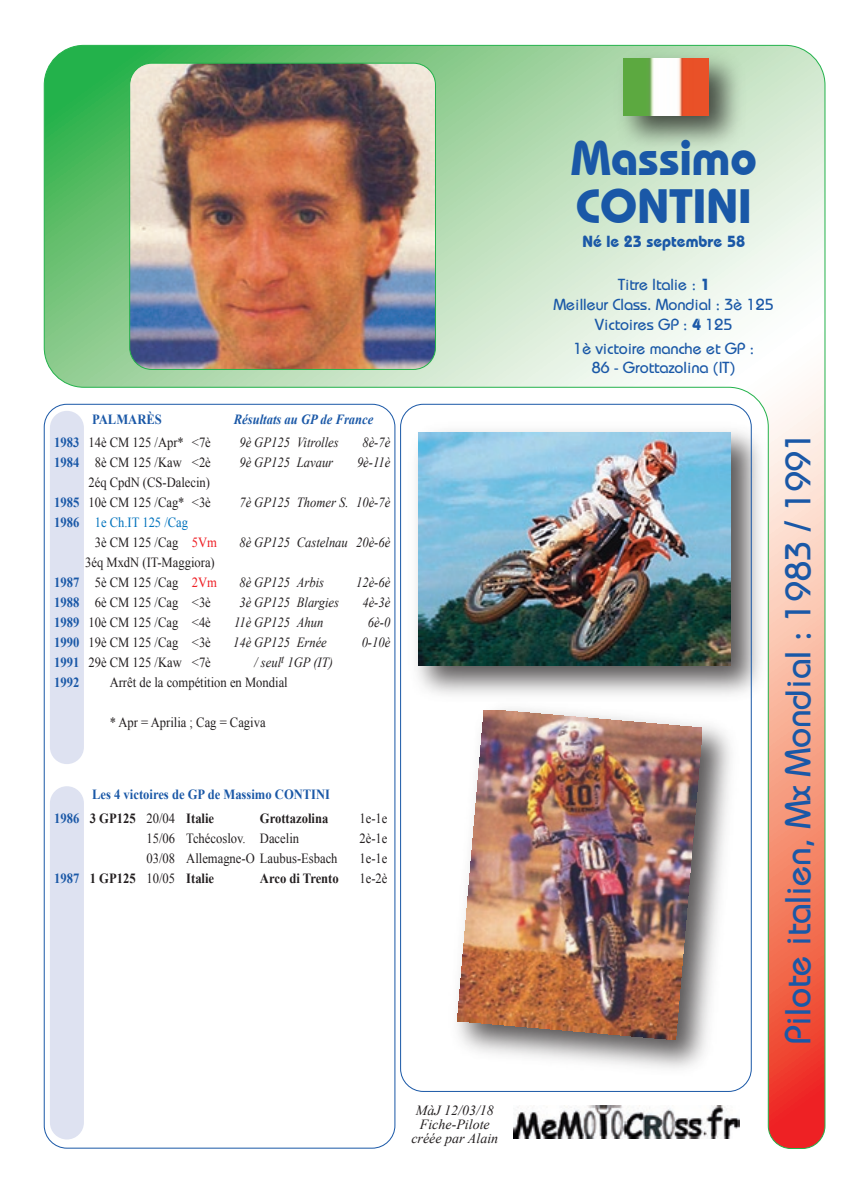
<style>
.page{position:relative;width:842px;height:1191px;background:#fff}
.page>*{position:absolute;margin:0;border:0;box-sizing:border-box;transform-origin:0 0}
.t1{font:700 48px/48px "Bauhaus IT Cby BT";color:#1a58a7}
.t2{font:36px "Bauhaus";color:#1a58a7}
.t3{font:16px/20px "Bauhaus";color:#1a58a7;text-align:center}
.t4{font:700 16px "Bauhaus IT Cby BT";color:#1a58a7}
.t5{font:14px/20px "Times New Roman";color:#231f20;scale:.9 1}
.t6{font:italic 14px "Times New Roman";color:#231f20;scale:.9 1}
.t7{font:700 14px/20px "Times New Roman";color:#1a58a7;scale:.9 1}
.t8{font:700 14px "Times New Roman";color:#231f20;scale:.9 1}
.t9{font:italic 14px/14px "Times New Roman";color:#231f20;text-align:center}
.t10{font:14px/20px "Times New Roman";color:#0072bc;scale:.9 1}
.t11{font:italic 700 14px "Times New Roman";color:#1a58a7;scale:.9 1}
.s1{color:#231f20}
.s2{color:#ee1d23}
.s3{font-style:italic}
.s4{font-weight:400}
.s5{font-family:"Bauhaus IT Cby BT";font-weight:700}
</style>
<div class="page">
<img style="left:44px;top:45px;width:781px;height:1103px">
<div style="left:50px;top:786px;width:34px;height:353px;background:#dee2f1"></div>
<img style="left:607px;top:44px;width:146px;height:116px">
<img style="left:623px;top:59px;width:85px;height:56px">
<p class="t7" style="left:54px;top:432px;width:29px">1983<br>1984</p>
<p class="t7" style="left:54px;top:492px;width:29px">1985<br>1986</p>
<p class="t7" style="left:92px;top:409px;width:79px">PALMARÈS</p>
<p class="t11" style="left:234px;top:409px;width:157px">Résultats au GP de France</p>
<p class="t5" style="left:89px;top:432px;width:137px">14è CM 125 /Apr* &lt;7è</p>
<p class="t6" style="left:240px;top:433px;width:112px">9è GP125 Vitrolles</p>
<p class="t6" style="left:362px;top:433px;width:33px">8è-7è</p>
<p class="t5" style="left:95px;top:452px;width:130px">8è CM 125 /Kaw &lt;2è</p>
<p class="t6" style="left:240px;top:453px;width:106px">9è GP125 Lavaur</p>
<p class="t6" style="left:357px;top:453px;width:39px">9è-11è</p>
<p class="t5" style="left:89px;top:472px;width:137px">2éq CpdN (CS-Dalecin)<br>10è CM 125 /Cag* &lt;3è</p>
<p class="t6" style="left:240px;top:493px;width:169px">7è GP125 Thomer S. 10è-7è</p>
<p class="t10" style="left:95px;top:512px;width:137px">1e Ch.IT 125 /Cag<br><span class="s1">3è CM 125 /Cag</span> <span class="s2">5Vm</span></p>
<p class="t6" style="left:240px;top:533px;width:169px">8è GP125 Castelnau 20è-6è</p>
<p class="t5" style="left:85px;top:552px;width:148px;text-align:right">3éq MxdN (IT-Maggiora)<br>5è CM 125 /Cag <span class="s2">2Vm</span></p>
<p class="t6" style="left:240px;top:573px;width:95px">8è GP125 Arbis</p>
<p class="t6" style="left:356px;top:573px;width:40px">12è-6è</p>
<p class="t7" style="left:54px;top:572px;width:29px;text-align:justify">1987<br>1988<br>1989<br>1990<br>1991<br>1992</p>
<p class="t5" style="left:95px;top:592px;width:130px">6è CM 125 /Cag &lt;3è</p>
<p class="t6" style="left:240px;top:593px;width:112px">3è GP125 Blargies</p>
<p class="t6" style="left:362px;top:593px;width:33px">4è-3è</p>
<p class="t5" style="left:89px;top:612px;width:137px">10è CM 125 /Cag &lt;4è</p>
<p class="t6" style="left:234px;top:613px;width:101px">11è GP125 Ahun</p>
<p class="t6" style="left:368px;top:613px;width:26px">6è-0</p>
<p class="t5" style="left:89px;top:632px;width:137px">19è CM 125 /Cag &lt;3è</p>
<p class="t6" style="left:233px;top:633px;width:106px">14è GP125 Ernée</p>
<p class="t6" style="left:362px;top:633px;width:33px">0-10è</p>
<p class="t5" style="left:89px;top:652px;width:137px">29è CM 125 /Kaw &lt;7è</p>
<p class="t5" style="left:110px;top:652px;width:250px;text-indent:145px"><span class="s3">/ seul</span><sup>t</sup> <span class="s3">1GP (IT)<br></span>Arrêt de la compétition en Mondial</p>
<p class="t5" style="left:110px;top:712px;width:175px">* Apr = Aprilia ; Cag = Cagiva</p>
<p class="t7" style="left:54px;top:807px;width:29px">1986</p>
<p class="t7" style="left:54px;top:867px;width:29px">1987</p>
<p class="t7" style="left:92px;top:784px;width:266px">Les 4 victoires de GP de Massimo CONTINI</p>
<p class="t8" style="left:90px;top:808px;width:140px">3 GP125 <span class="s4">20/04</span> Italie</p>
<p class="t8" style="left:260px;top:808px;width:77px">Grottazolina</p>
<p class="t5" style="left:359px;top:807px;width:33px">1e-1e</p>
<p class="t5" style="left:147px;top:827px;width:171px">15/06 Tchécoslov. Dacelin</p>
<p class="t5" style="left:359px;top:827px;width:33px">2è-1e</p>
<p class="t5" style="left:147px;top:847px;width:214px">03/08 Allemagne-O Laubus-Esbach</p>
<p class="t5" style="left:359px;top:847px;width:33px">1e-1e</p>
<p class="t8" style="left:90px;top:868px;width:140px">1 GP125 <span class="s4">10/05</span> Italie</p>
<p class="t8" style="left:260px;top:868px;width:89px">Arco di Trento</p>
<p class="t5" style="left:359px;top:867px;width:33px">1e-2è</p>
<p class="t9" style="left:411px;top:1103px;width:88px">MàJ 12/03/18<br>Fiche-Pilote créée par Alain</p>
<h1 class="t1" style="left:571px;top:134px;width:187px">Massimo<br>CONTINI</h1>
<p class="t4" style="left:582px;top:231px;width:164px">Né le 23 septembre 58</p>
<p class="t3" style="left:554px;top:274px;width:221px">Titre Italie : <span class="s5">1<br></span>Meilleur Class. Mondial : 3è 125<br>Victoires GP : <span class="s5">4</span> 125</p>
<p class="t3" style="left:573px;top:338px;width:182px;line-height:19.2px">1è victoire manche et GP :<br>86 - Grottazolina (IT)</p>
<h2 class="t2" style="left:776px;top:1044px;width:615px;rotate:-90deg">Pilote italien, Mx Mondial : 1983 / 1991</h2>
</div>
